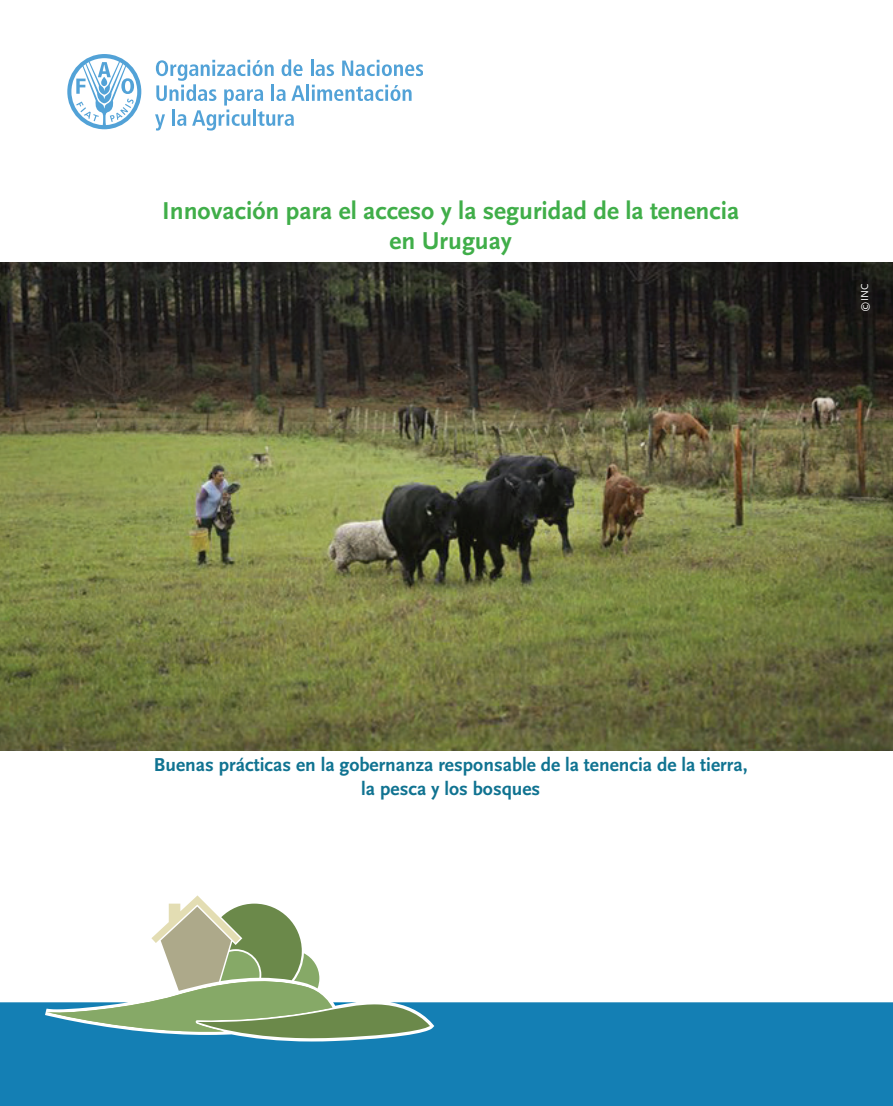
<style>
.page{position:relative;width:893px;height:1106px;background:#fff}
.page>*{position:absolute;margin:0;border:0;box-sizing:border-box;transform-origin:0 0}
.t1{font:25.5px "Scala Sans Bold LF";color:#40ae49}
.t2{font:19.5px "Scala Sans Bold LF";color:#107391}
.t3{font:10.5px "Scala Sans Regular LF";color:#fff}
</style>
<div class="page">
<img style="left:0;top:263px;width:893px;height:487px">
<svg style="left:149px;top:895px;width:180px;height:107px"></svg>
<svg style="left:0;top:1002px;width:893px;height:104px;background:#2485ac"></svg>
<svg style="left:311px;top:59px;width:23px;height:17px"></svg>
<svg style="left:342px;top:60px;width:81px;height:16px"></svg>
<hr style="left:306px;top:84px;width:3px;height:17px;background:#52a2d7">
<svg style="left:312px;top:85px;width:100px;height:16px"></svg>
<svg style="left:155px;top:59px;width:150px;height:72px"></svg>
<svg style="left:67px;top:54px;width:74px;height:75px"></svg>
<p class="t1" style="left:162px;top:196px;width:579px">Innovación para el acceso y la seguridad de la tenencia</p>
<p class="t1" style="left:389px;top:227px;width:124px">en Uruguay</p>
<p class="t3" style="left:859px;top:311px;width:29px;rotate:-90deg">©INC</p>
<p class="t2" style="left:154px;top:754px;width:595px">Buenas prácticas en la gobernanza responsable de la tenencia de la tierra,</p>
<p class="t2" style="left:361px;top:778px;width:180px">la pesca y los bosques</p>
</div>
